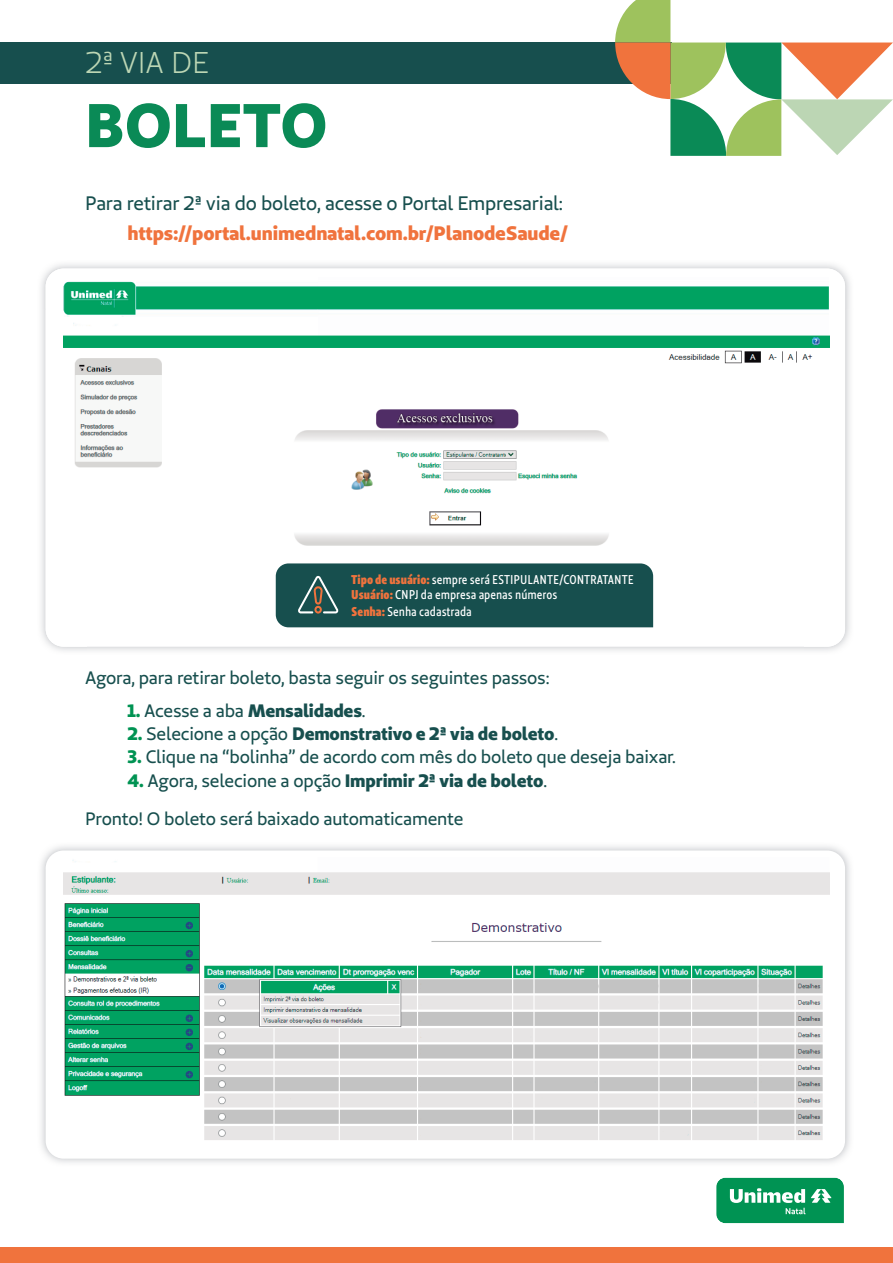
<style>
.page{position:relative;width:893px;height:1263px;background:#fff}
.page>*{position:absolute;margin:0;border:0;box-sizing:border-box;transform-origin:0 0}
.t1{font:700 61.5px "Unimed Sans 2020 Extra";color:#0a8a56}
.t2{font:30px "Unimed Sans 2020 Book";color:#bcd6b4}
.t3{font:19.5px "Unimed Sans 2020 Regular";letter-spacing:-.01em;color:#174f4e}
.t4{font:700 19.5px "Unimed Sans 2020 Extra";letter-spacing:-.01em;color:#f0733d}
.t5{font:18px/37.8px "Unimed Sans 2020 Regular";letter-spacing:-.01em;color:#174f4e}
.t6{font:700 18px "Unimed Sans 2020 Extra";letter-spacing:-.01em;color:#174f4e}
.t7{font:condensed 12.75px/15.8px "Unimed Sans 2020 Regular";color:#fff}
.s1{font-family:"Unimed Sans 2020 Extra";font-weight:700;color:#f0733d}
.s2{color:#009353}
.s3{font-family:"Unimed Sans 2020 Regular";font-weight:400}
.s4{font-family:"Unimed Sans 2020 Extra";font-weight:700;color:#009353}
.s5{font-family:"Unimed Sans 2020 Extra";font-weight:700}
</style>
<div class="page">
<img style="left:41px;top:264px;width:809px;height:45px">
<img style="left:41px;top:309px;width:47px;height:342px">
<div style="left:46px;top:269px;width:799px;height:378px;background:#fff;border-radius:18px"></div>
<div style="left:0;top:43px;width:672px;height:41px;background:#174f4e"></div>
<img style="left:64px;top:281px;width:765px;height:265px">
<img style="left:64px;top:860px;width:765px;height:280px">
<div style="left:0;top:1247px;width:893px;height:16px;background:#f0733d"></div>
<svg style="left:716px;top:1177px;width:128px;height:47px;background:#2ea672"></svg>
<svg style="left:615px;top:0;width:278px;height:156px"></svg>
<div style="left:276px;top:563px;width:377px;height:64px;background:#174f4e"></div>
<h2 class="t2" style="left:85px;top:44px;width:125px">2ª VIA DE</h2>
<h1 class="t1" style="left:85px;top:84px;width:244px">BOLETO</h1>
<p class="t3" style="left:85px;top:191px;width:479px">Para retirar 2ª via do boleto, acesse o Portal Empresarial:</p>
<p class="t4" style="left:128px;top:220px;width:442px">https://portal.unimednatal.com.br/PlanodeSaude/</p>
<p class="t7" style="left:351px;top:572px;width:284px"><span class="s1">Tipo de usuário:</span> sempre será ESTIPULANTE/CONTRATANTE<br><span class="s1">Usuário:</span> CNPJ da empresa apenas números<br><span class="s1">Senha:</span> Senha cadastrada</p>
<p class="t5" style="left:85px;top:659px;width:466px">Agora, para retirar boleto, basta seguir os seguintes passos:</p>
<p class="t6" style="left:128px;top:698px;width:240px"><span class="s2">1.</span> <span class="s3">Acesse a aba</span> Mensalidades<span class="s3">.</span></p>
<p class="t6" style="left:128px;top:721px;width:432px"><span class="s2">2.</span> <span class="s3">Selecione a opção</span> Demonstrativo e 2ª via de boleto<span class="s3">.</span></p>
<p class="t5" style="left:128px;top:738px;width:550px"><span class="s4">3.</span> Clique na “bolinha” de acordo com mês do boleto que deseja baixar.</p>
<p class="t5" style="left:85px;top:761px;width:464px;text-indent:43px"><span class="s4">4.</span> Agora, selecione a opção <span class="s5">Imprimir 2ª via de boleto</span>.<br>Pronto! O boleto será baixado automaticamente</p>
</div>
